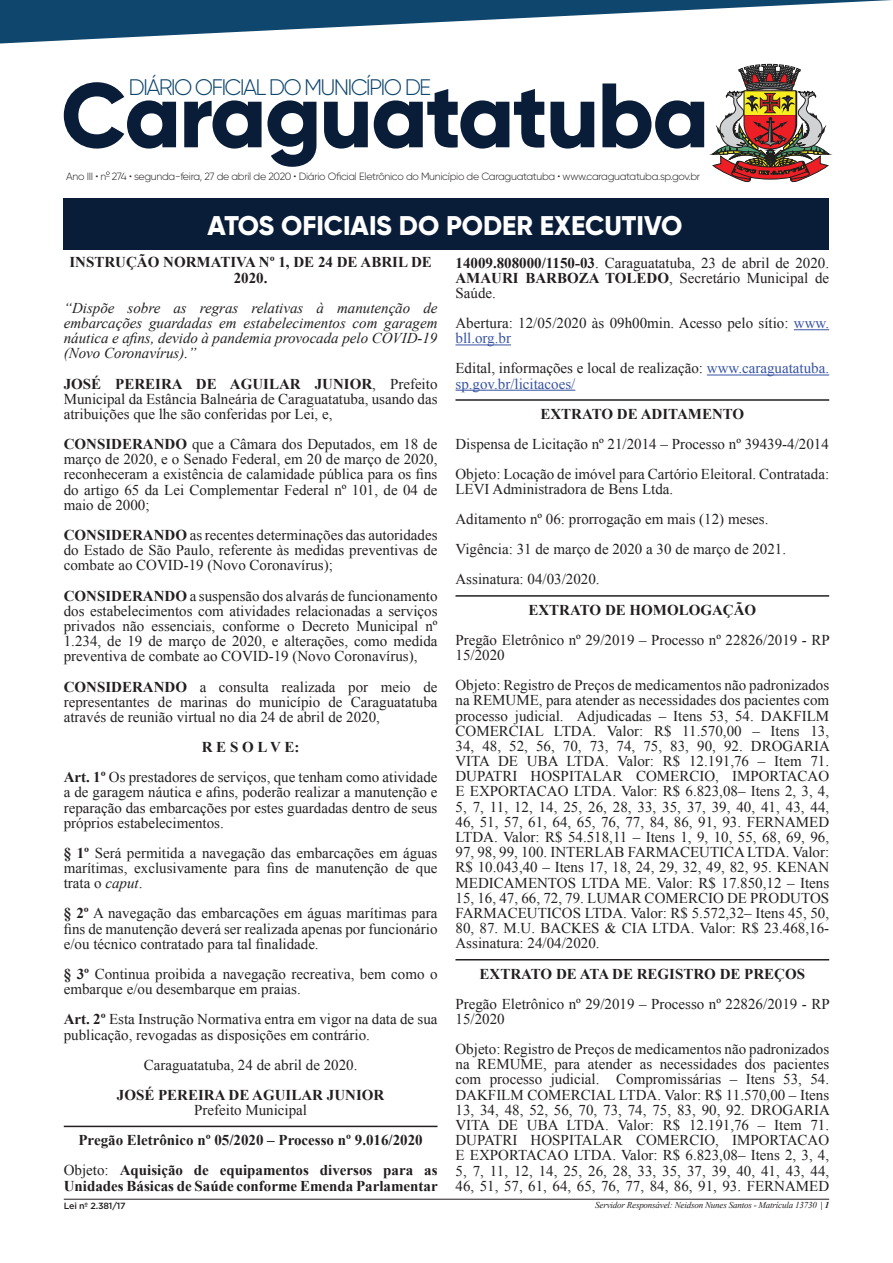
<style>
.page{position:relative;width:893px;height:1263px;background:#fff}
.page>*{position:absolute;margin:0;border:0;box-sizing:border-box;transform-origin:0 0}
.t1{font:800 27px "Gilroy";color:#fff}
.t2{font:300 22.5px "Gilroy";letter-spacing:-.08em;color:#0f466d}
.Edital{font:15px/15.1px "Times New Roman";color:#231f20;text-align:justify}
.Negrito_Centralizado{font:700 15px/15.1px "Times New Roman";color:#231f20;text-align:center}
.Edital-2{font:italic 15px/15.1px "Times New Roman";color:#231f20;text-align:justify}
.Edital-3{font:700 15px/15.1px "Times New Roman";color:#231f20}
.Edital-4{font:15px/15.1px "Times New Roman";color:#3853a3}
.t3{font:300 10.5px "Gilroy";letter-spacing:-.03em;color:#231f20}
.t4{font:italic 9px "Times New Roman";letter-spacing:-.02em;color:#231f20}
.t5{font:500 9px "Gotham";letter-spacing:-.02em;color:#231f20}
.s1{font-weight:700}
.s2{font-style:italic}
.s3{font-weight:400}
.s4{color:#3853a3}
.s5{color:#231f20}
</style>
<div class="page">
<svg style="left:713px;top:64px;width:116px;height:118px"></svg>
<div style="left:64px;top:198px;width:765px;height:51px;background:#091c38"></div>
<svg style="left:0;top:0;width:892px;height:44px"></svg>
<svg style="left:64px;top:82px;width:640px;height:85px"></svg>
<svg style="left:106px;top:171px;width:4px;height:6px"></svg>
<hr style="left:64px;top:1199px;width:765px;height:1px;background:#231f20">
<hr style="left:64px;top:1126px;width:373px;height:1px;background:#231f20">
<hr style="left:794px;top:329px;width:35px;height:1px;background:#3853a3">
<hr style="left:455px;top:345px;width:56px;height:1px;background:#3853a3">
<hr style="left:707px;top:375px;width:122px;height:1px;background:#3853a3">
<hr style="left:455px;top:390px;width:120px;height:1px;background:#3853a3">
<hr style="left:455px;top:399px;width:374px;height:2px;background:#231f20">
<hr style="left:455px;top:595px;width:374px;height:2px;background:#231f20">
<hr style="left:455px;top:959px;width:374px;height:1px;background:#231f20">
<p class="t2" style="left:129px;top:73px;width:304px">DIÁRIO OFICIAL DO MUNICÍPIO DE</p>
<p class="t3" style="left:66px;top:170px;width:636px">Ano III • n 274 • segunda-feira, 27 de abril de 2020 • Diário Oficial Eletrônico do Município de Caraguatatuba • www.caraguatatuba.sp.gov.br</p>
<p class="t1" style="left:207px;top:208px;width:476px">ATOS OFICIAIS DO PODER EXECUTIVO</p>
<p class="Negrito_Centralizado" style="left:69px;top:254px;width:364px">INSTRUÇÃO NORMATIVA Nº 1, DE 24 DE ABRIL DE<br>2020.</p>
<p class="Edital-2" style="left:64px;top:300px;width:375px">“Dispõe sobre as regras relativas à manutenção de embarcações guardadas em estabelecimentos com garagem náutica e afins, devido à pandemia provocada pelo COVID-19 (Novo Coronavírus).”</p>
<p class="Edital" style="left:64px;top:376px;width:375px"><span class="s1">JOSÉ PEREIRA DE AGUILAR JUNIOR</span>, Prefeito Municipal da Estância Balneária de Caraguatatuba, usando das atribuições que lhe são conferidas por Lei, e,</p>
<p class="Edital" style="left:64px;top:436px;width:375px"><span class="s1">CONSIDERANDO</span> que a Câmara dos Deputados, em 18 de março de 2020, e o Senado Federal, em 20 de março de 2020, reconheceram a existência de calamidade pública para os fins do artigo 65 da Lei Complementar Federal nº 101, de 04 de maio de 2000;</p>
<p class="Edital" style="left:64px;top:527px;width:375px"><span class="s1">CONSIDERANDO</span> as recentes determinações das autoridades do Estado de São Paulo, referente às medidas preventivas de combate ao COVID-19 (Novo Coronavírus);</p>
<p class="Edital" style="left:64px;top:588px;width:375px"><span class="s1">CONSIDERANDO</span> a suspensão dos alvarás de funcionamento dos estabelecimentos com atividades relacionadas a serviços privados não essenciais, conforme o Decreto Municipal nº 1.234, de 19 de março de 2020, e alterações, como medida preventiva de combate ao COVID-19 (Novo Coronavírus),</p>
<p class="Edital" style="left:64px;top:679px;width:375px"><span class="s1">CONSIDERANDO</span> a consulta realizada por meio de representantes de marinas do município de Caraguatatuba através de reunião virtual no dia 24 de abril de 2020,</p>
<p class="Negrito_Centralizado" style="left:202px;top:739px;width:99px">R E S O L V E:</p>
<p class="Edital" style="left:64px;top:769px;width:375px"><span class="s1">Art. 1º</span> Os prestadores de serviços, que tenham como atividade a de garagem náutica e afins, poderão realizar a manutenção e reparação das embarcações por estes guardadas dentro de seus próprios estabelecimentos.</p>
<p class="Edital" style="left:64px;top:845px;width:375px"><span class="s1">§ 1º</span> Será permitida a navegação das embarcações em águas marítimas, exclusivamente para fins de manutenção de que trata o <span class="s2">caput</span>.</p>
<p class="Edital" style="left:64px;top:906px;width:375px"><span class="s1">§ 2º</span> A navegação das embarcações em águas marítimas para fins de manutenção deverá ser realizada apenas por funcionário e/ou técnico contratado para tal finalidade.</p>
<p class="Edital" style="left:64px;top:966px;width:375px"><span class="s1">§ 3º</span> Continua proibida a navegação recreativa, bem como o embarque e/ou desembarque em praias.</p>
<p class="Edital" style="left:64px;top:1011px;width:375px"><span class="s1">Art. 2º</span> Esta Instrução Normativa entra em vigor na data de sua publicação, revogadas as disposições em contrário.</p>
<p class="Edital" style="left:144px;top:1057px;width:215px">Caraguatatuba, 24 de abril de 2020.</p>
<p class="Edital-3" style="left:117px;top:1087px;width:269px">JOSÉ PEREIRA DE AGUILAR JUNIOR</p>
<p class="Edital" style="left:194px;top:1102px;width:114px">Prefeito Municipal</p>
<p class="Negrito_Centralizado" style="left:78px;top:1132px;width:346px">Pregão Eletrônico nº 05/2020 – Processo nº 9.016/2020</p>
<p class="Edital-3" style="left:64px;top:1162px;width:375px"><span class="s3">Objeto:</span> Aquisição de equipamentos diversos para as<br>Unidades Básicas de Saúde conforme Emenda Parlamentar</p>
<p class="Edital" style="left:455px;top:255px;width:375px"><span class="s1">14009.808000/1150-03</span>. Caraguatatuba, 23 de abril de 2020.<br><span class="s1">AMAURI BARBOZA TOLEDO</span>, Secretário Municipal de Saúde.</p>
<p class="Edital" style="left:455px;top:315px;width:375px">Abertura: 12/05/2020 às 09h00min. Acesso pelo sítio: <span class="s4">www. bll.org.br</span></p>
<p class="Edital-4" style="left:455px;top:361px;width:375px"><span class="s5">Edital, informações e local de realização:</span> www.caraguatatuba. sp.gov.br/licitacoes/</p>
<p class="Negrito_Centralizado" style="left:540px;top:406px;width:205px">EXTRATO DE ADITAMENTO</p>
<p class="Edital" style="left:455px;top:436px;width:375px">Dispensa de Licitação nº 21/2014 – Processo nº 39439-4/2014</p>
<p class="Edital" style="left:455px;top:466px;width:375px">Objeto: Locação de imóvel para Cartório Eleitoral. Contratada:<br>LEVI Administradora de Bens Ltda.</p>
<p class="Edital" style="left:455px;top:511px;width:314px">Aditamento nº 06: prorrogação em mais (12) meses.</p>
<p class="Edital" style="left:455px;top:542px;width:332px">Vigência: 31 de março de 2020 a 30 de março de 2021.</p>
<p class="Edital" style="left:455px;top:572px;width:146px">Assinatura: 04/03/2020.</p>
<p class="Negrito_Centralizado" style="left:528px;top:602px;width:229px">EXTRATO DE HOMOLOGAÇÃO</p>
<p class="Edital" style="left:455px;top:632px;width:376px">Pregão Eletrônico nº 29/2019 – Processo nº 22826/2019 - RP<br>15/2020</p>
<p class="Edital" style="left:455px;top:677px;width:376px">Objeto: Registro de Preços de medicamentos não padronizados na REMUME, para atender as necessidades dos pacientes com processo judicial. Adjudicadas – Itens 53, 54. DAKFILM COMERCIAL LTDA. Valor: R$ 11.570,00 – Itens 13, 34, 48, 52, 56, 70, 73, 74, 75, 83, 90, 92. DROGARIA VITA DE UBA LTDA. Valor: R$ 12.191,76 – Item 71.<br>DUPATRI HOSPITALAR COMERCIO, IMPORTACAO E EXPORTACAO LTDA. Valor: R$ 6.823,08– Itens 2, 3, 4, 5, 7, 11, 12, 14, 25, 26, 28, 33, 35, 37, 39, 40, 41, 43, 44, 46, 51, 57, 61, 64, 65, 76, 77, 84, 86, 91, 93. FERNAMED LTDA. Valor: R$ 54.518,11 – Itens 1, 9, 10, 55, 68, 69, 96, 97, 98, 99, 100. INTERLAB FARMACEUTICA LTDA. Valor:<br>R$ 10.043,40 – Itens 17, 18, 24, 29, 32, 49, 82, 95. KENAN MEDICAMENTOS LTDA ME. Valor: R$ 17.850,12 – Itens 15, 16, 47, 66, 72, 79. LUMAR COMERCIO DE PRODUTOS FARMACEUTICOS LTDA. Valor: R$ 5.572,32– Itens 45, 50, 80, 87. M.U. BACKES &amp; CIA LTDA. Valor: R$ 23.468,16- Assinatura: 24/04/2020.</p>
<p class="Negrito_Centralizado" style="left:479px;top:966px;width:327px">EXTRATO DE ATA DE REGISTRO DE PREÇOS</p>
<p class="Edital" style="left:455px;top:996px;width:376px">Pregão Eletrônico nº 29/2019 – Processo nº 22826/2019 - RP<br>15/2020</p>
<p class="Edital" style="left:455px;top:1041px;width:376px">Objeto: Registro de Preços de medicamentos não padronizados na REMUME, para atender as necessidades dos pacientes com processo judicial. Compromissárias – Itens 53, 54.<br>DAKFILM COMERCIAL LTDA. Valor: R$ 11.570,00 – Itens 13, 34, 48, 52, 56, 70, 73, 74, 75, 83, 90, 92. DROGARIA VITA DE UBA LTDA. Valor: R$ 12.191,76 – Item 71.<br>DUPATRI HOSPITALAR COMERCIO, IMPORTACAO E EXPORTACAO LTDA. Valor: R$ 6.823,08– Itens 2, 3, 4, 5, 7, 11, 12, 14, 25, 26, 28, 33, 35, 37, 39, 40, 41, 43, 44, 46, 51, 57, 61, 64, 65, 76, 77, 84, 86, 91, 93. FERNAMED</p>
<p class="t5" style="left:64px;top:1199px;width:64px">Lei nº 2.381/17</p>
<p class="t4" style="left:595px;top:1198px;width:235px">Servidor Responsável: Neidson Nunes Santos - Matrícula 13730 <span class="s1">| 1</span></p>
</div>
